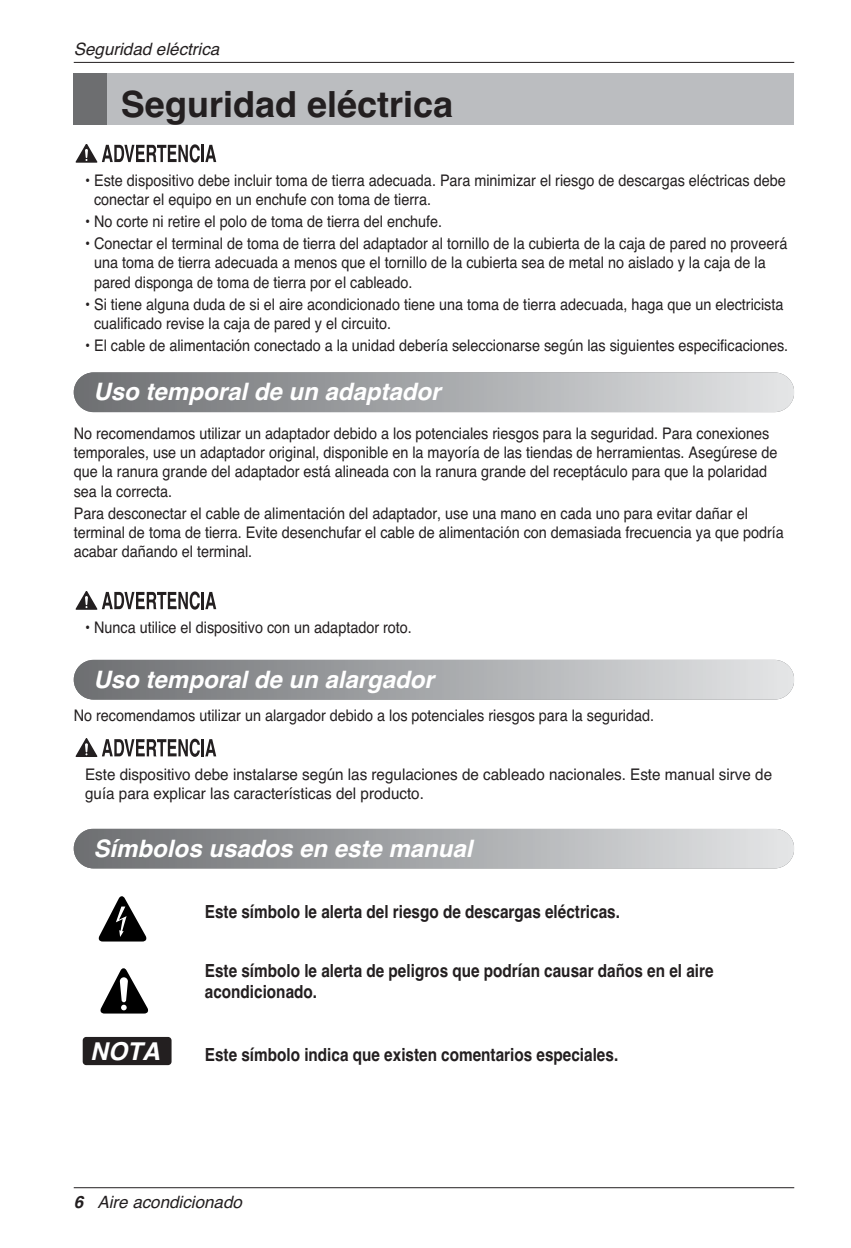
<style>
.page{position:relative;width:851px;height:1248px;background:#fff}
.page>*{position:absolute;margin:0;border:0;box-sizing:border-box;transform-origin:0 0}
.t1{font:700 36px "Helvetica";color:#231f20}
.t2{font:italic 700 24.6px "Helvetica";color:#fff}
.t3{font:italic 700 24px "Helvetica";color:#fff}
.t4{font:700 18px/21.6px "Helvetica";color:#231f20;scale:.85 1}
.t5{font:italic 17px "Helvetica";color:#231f20}
.t6{font:16px/19.2px "Helvetica";color:#231f20;scale:.9 1}
.t7{font:16px/19.2px "Helvetica";color:#231f20;scale:.95 1}
.s1{font-weight:700}
</style>
<div class="page">
<hr style="left:74px;top:62px;width:720px;height:1px;background:#231f20">
<hr style="left:74px;top:1186px;width:720px;height:2px;background:#231f20">
<div style="left:74px;top:74px;width:113px;height:51px;background:#6d6e70"></div>
<div style="left:108px;top:74px;width:686px;height:51px;background:#bbbdc0"></div>
<svg style="left:76px;top:591px;width:140px;height:18px"></svg>
<svg style="left:76px;top:144px;width:140px;height:19px"></svg>
<div style="left:74px;top:372px;width:720px;height:40px;background:linear-gradient(to right,#6c6e71,#e3e5e6);border-radius:20px"></div>
<div style="left:74px;top:659px;width:720px;height:40px;background:linear-gradient(to right,#6c6e71,#e3e5e6);border-radius:20px"></div>
<svg style="left:82px;top:1037px;width:90px;height:29px"></svg>
<div style="left:83px;top:1036px;width:88px;height:28px;background:#231f20;border-radius:4px"></div>
<svg style="left:98px;top:896px;width:49px;height:45px"></svg>
<svg style="left:100px;top:968px;width:49px;height:45px"></svg>
<div style="left:74px;top:828px;width:720px;height:40px;background:linear-gradient(to right,#6c6e71,#e3e5e6);border-radius:20px"></div>
<svg style="left:76px;top:738px;width:140px;height:19px"></svg>
<p class="t5" style="left:74px;top:43px;width:147px">Seguridad eléctrica</p>
<h1 class="t1" style="left:121px;top:91px;width:334px">Seguridad eléctrica</h1>
<p class="t6" style="left:94px;top:172px;width:770px;text-indent:-9px">• Este dispositivo debe incluir toma de tierra adecuada. Para minimizar el riesgo de descargas eléctricas debe conectar el equipo en un enchufe con toma de tierra.</p>
<p class="t6" style="left:85px;top:213px;width:398px">• No corte ni retire el polo de toma de tierra del enchufe.</p>
<p class="t6" style="left:94px;top:235px;width:771px;text-indent:-9px">• Conectar el terminal de toma de tierra del adaptador al tornillo de la cubierta de la caja de pared no proveerá una toma de tierra adecuada a menos que el tornillo de la cubierta sea de metal no aislado y la caja de la pared disponga de toma de tierra por el cableado.</p>
<p class="t6" style="left:94px;top:296px;width:767px;text-indent:-9px">• Si tiene alguna duda de si el aire acondicionado tiene una toma de tierra adecuada, haga que un electricista cualificado revise la caja de pared y el circuito.</p>
<p class="t6" style="left:85px;top:337px;width:782px">• El cable de alimentación conectado a la unidad debería seleccionarse según las siguientes especificaciones.</p>
<h3 class="t3" style="left:94px;top:383px;width:348px">Uso temporal de un adaptador</h3>
<p class="t6" style="left:74px;top:425px;width:783px">No recomendamos utilizar un adaptador debido a los potenciales riesgos para la seguridad. Para conexiones temporales, use un adaptador original, disponible en la mayoría de las tiendas de herramientas. Asegúrese de que la ranura grande del adaptador está alineada con la ranura grande del receptáculo para que la polaridad sea la correcta.</p>
<p class="t6" style="left:74px;top:505px;width:790px">Para desconectar el cable de alimentación del adaptador, use una mano en cada uno para evitar dañar el terminal de toma de tierra. Evite desenchufar el cable de alimentación con demasiada frecuencia ya que podría acabar dañando el terminal.</p>
<p class="t6" style="left:85px;top:619px;width:364px">• Nunca utilice el dispositivo con un adaptador roto.</p>
<h3 class="t3" style="left:94px;top:670px;width:342px">Uso temporal de un alargador</h3>
<p class="t6" style="left:74px;top:707px;width:646px">No recomendamos utilizar un alargador debido a los potenciales riesgos para la seguridad.</p>
<p class="t7" style="left:85px;top:766px;width:724px">Este dispositivo debe instalarse según las regulaciones de cableado nacionales. Este manual sirve de guía para explicar las características del producto.</p>
<h3 class="t3" style="left:94px;top:839px;width:380px">Símbolos usados en este manual</h3>
<p class="t4" style="left:205px;top:902px;width:490px">Este símbolo le alerta del riesgo de descargas eléctricas.</p>
<p class="t4" style="left:205px;top:961px;width:600px">Este símbolo le alerta de peligros que podrían causar daños en el aire acondicionado.</p>
<h2 class="t2" style="left:90px;top:1042px;width:71px">NOTA</h2>
<p class="t4" style="left:205px;top:1045px;width:488px">Este símbolo indica que existen comentarios especiales.</p>
<p class="t5" style="left:74px;top:1195px;width:170px"><span class="s1">6</span> Aire acondicionado</p>
</div>
